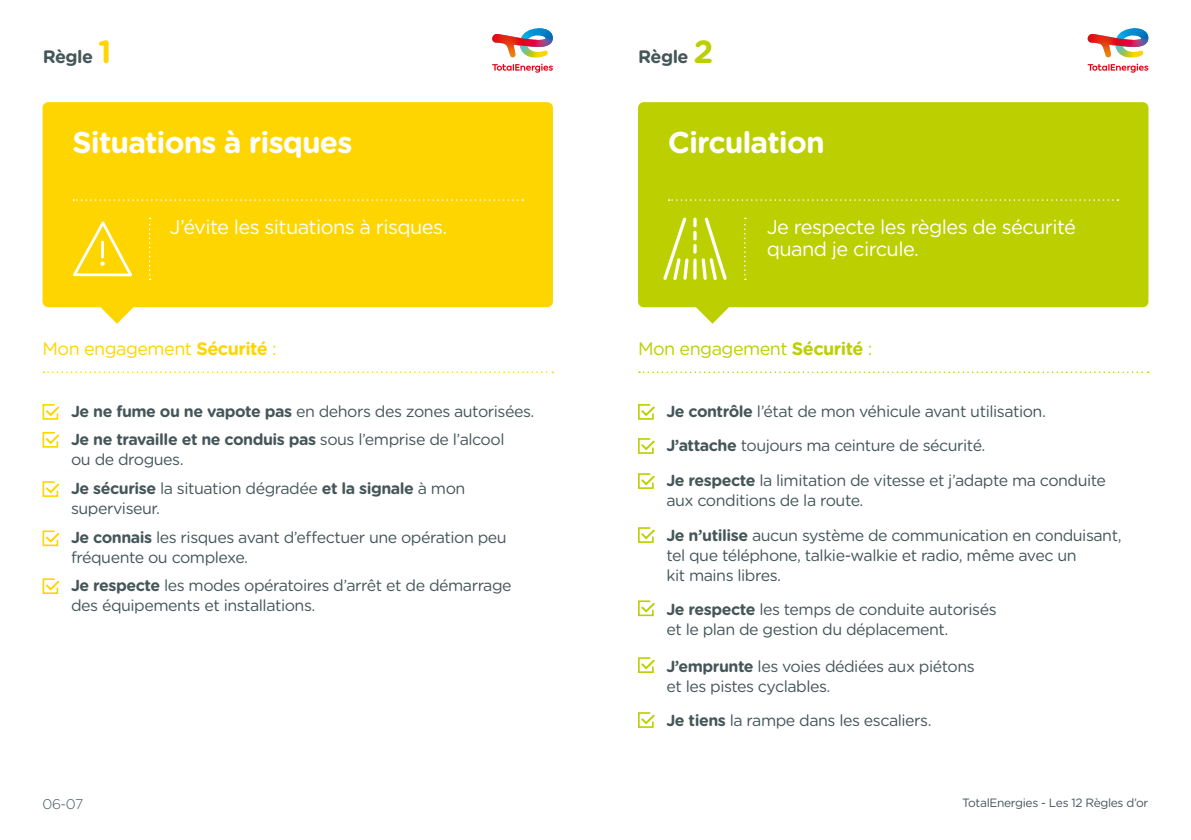
<style>
.page{position:relative;width:1191px;height:840px;background:#fff}
.page>*{position:absolute;margin:0;border:0;box-sizing:border-box;transform-origin:0 0}
.t1{font:700 30px "Gotham Rounded";letter-spacing:-.03em;color:#fff}
.t2{font:20px/22px "Gotham Rounded";letter-spacing:-.03em;color:#fff}
.t3{font:18px "Gotham Rounded";letter-spacing:-.03em;color:#bccf00}
.t4{font:18px "Gotham Rounded";letter-spacing:-.03em;color:#ffd500}
.t5{font:700 18px "Gotham Rounded";letter-spacing:-.03em;color:#455659}
.t6{font:16px/34.6px "Gotham Rounded";letter-spacing:-.03em;color:#455659}
.t7{font:300 14px "Gotham Rounded";color:#455659}
.t8{font:12px "Gotham Rounded";letter-spacing:-.03em;color:#455659}
.s1{font-size:32px;color:#ffd500}
.s2{font-size:32px;color:#bccf00}
.s3{font-weight:700}
</style>
<div class="page">
<svg style="left:639px;top:371px;width:509px;height:2px"></svg>
<svg style="left:638px;top:404px;width:17px;height:16px"></svg>
<svg style="left:638px;top:438px;width:17px;height:16px"></svg>
<svg style="left:638px;top:473px;width:17px;height:16px"></svg>
<svg style="left:638px;top:527px;width:17px;height:16px"></svg>
<svg style="left:638px;top:600px;width:17px;height:16px"></svg>
<svg style="left:638px;top:657px;width:17px;height:16px"></svg>
<svg style="left:638px;top:712px;width:17px;height:16px"></svg>
<svg style="left:638px;top:102px;width:510px;height:221px;background:#c0d212"></svg>
<svg style="left:668px;top:199px;width:450px;height:2px"></svg>
<svg style="left:744px;top:217px;width:2px;height:63px"></svg>
<svg style="left:663px;top:217px;width:64px;height:63px;background:#cad935"></svg>
<svg style="left:43px;top:102px;width:510px;height:221px;background:#ffd812"></svg>
<svg style="left:43px;top:371px;width:510px;height:2px"></svg>
<svg style="left:42px;top:404px;width:18px;height:16px"></svg>
<svg style="left:42px;top:431px;width:18px;height:17px"></svg>
<svg style="left:42px;top:481px;width:18px;height:16px"></svg>
<svg style="left:42px;top:530px;width:18px;height:16px"></svg>
<svg style="left:42px;top:578px;width:18px;height:16px"></svg>
<svg style="left:73px;top:199px;width:450px;height:2px"></svg>
<svg style="left:149px;top:217px;width:2px;height:63px"></svg>
<svg style="left:73px;top:221px;width:59px;height:55px;background:#ffdb29"></svg>
<svg style="left:1087px;top:64px;width:61px;height:9px"></svg>
<svg style="left:1087px;top:28px;width:61px;height:30px"></svg>
<svg style="left:492px;top:64px;width:61px;height:9px"></svg>
<svg style="left:492px;top:28px;width:61px;height:30px"></svg>
<p class="t5" style="left:43px;top:43px;width:70px">Règle <span class="s1">1</span></p>
<p class="t5" style="left:638px;top:43px;width:77px">Règle <span class="s2">2</span></p>
<h1 class="t1" style="left:73px;top:121px;width:281px">Situations à risques</h1>
<h1 class="t1" style="left:668px;top:121px;width:158px">Circulation</h1>
<p class="t2" style="left:169px;top:214px;width:279px">J’évite les situations à risques.</p>
<p class="t2" style="left:766px;top:214px;width:311px">Je respecte les règles de sécurité quand je circule.</p>
<p class="t4" style="left:43px;top:336px;width:236px">Mon engagement <span class="s3">Sécurité</span> :</p>
<p class="t3" style="left:638px;top:336px;width:236px">Mon engagement <span class="s3">Sécurité</span> :</p>
<p class="t6" style="left:71px;top:396px;width:465px;line-height:28.6px"><span class="s3">Je ne fume ou ne vapote pas</span> en dehors des zones autorisées.<br><span class="s3">Je ne travaille et ne conduis pas</span> sous l’emprise de l’alcool</p>
<p class="t6" style="left:71px;top:444px;width:396px;line-height:28.4px">ou de drogues.<br><span class="s3">Je sécurise</span> la situation dégradée <span class="s3">et la signale</span> à mon</p>
<p class="t6" style="left:71px;top:493px;width:437px;line-height:28.6px">superviseur.<br><span class="s3">Je connais</span> les risques avant d’effectuer une opération peu</p>
<p class="t6" style="left:71px;top:541px;width:442px;line-height:28.4px">fréquente ou complexe.<br><span class="s3">Je respecte</span> les modes opératoires d’arrêt et de démarrage</p>
<p class="t6" style="left:71px;top:587px;width:246px">des équipements et installations.</p>
<p class="t6" style="left:666px;top:393px;width:441px"><span class="s3">Je contrôle</span> l’état de mon véhicule avant utilisation.<br><span class="s3">J’attache</span> toujours ma ceinture de sécurité.<br><span class="s3">Je respecte</span> la limitation de vitesse et j’adapte ma conduite</p>
<p class="t6" style="left:666px;top:482px;width:457px">aux conditions de la route.<br><span class="s3">Je n’utilise</span> aucun système de communication en conduisant,</p>
<p class="t6" style="left:666px;top:544px;width:412px;line-height:20px">tel que téléphone, talkie-walkie et radio, même avec un kit mains libres.</p>
<p class="t6" style="left:666px;top:598px;width:332px;line-height:20px"><span class="s3">Je respecte</span> les temps de conduite autorisés et le plan de gestion du déplacement.</p>
<p class="t6" style="left:666px;top:655px;width:310px;line-height:20px"><span class="s3">J’emprunte</span> les voies dédiées aux piétons et les pistes cyclables.</p>
<p class="t6" style="left:666px;top:702px;width:267px"><span class="s3">Je tiens</span> la rampe dans les escaliers.</p>
<p class="t7" style="left:43px;top:793px;width:42px">06-07</p>
<p class="t8" style="left:962px;top:794px;width:188px">TotalEnergies - Les 12 Règles d’or</p>
</div>
